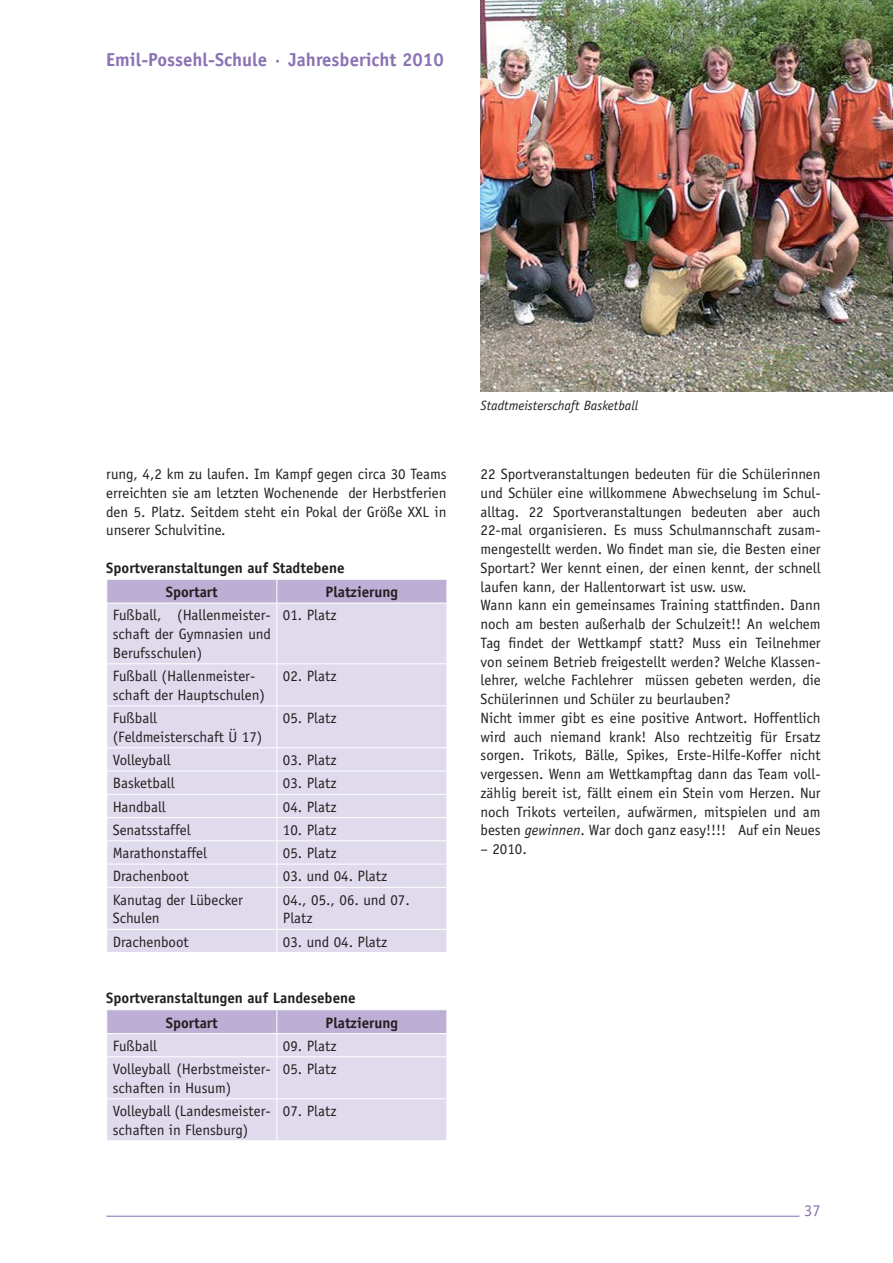
<style>
.page{position:relative;width:893px;height:1263px;background:#fff}
.page>*{position:absolute;margin:0;border:0;box-sizing:border-box;transform-origin:0 0}
.t1{font:700 18.75px "Officina Sans";color:#8a73b4}
.t2{font:16.5px "Officina Sans";color:#8a73b4}
.t3{font:15px/18.8px "Officina Sans";color:#231f20}
.t4{font:700 15px/24.3px "Officina Sans";color:#231f20}
.t5{font:italic 13.5px "Officina Sans";color:#231f20}
.s1{font-style:italic}
</style>
<div class="page">
<hr style="left:106px;top:1216px;width:693px;height:1px;background:#8a73b4">
<div style="left:107px;top:604px;width:339px;height:348px;background:#e0daed"></div>
<svg style="left:107px;top:579px;width:340px;height:24px;background:#bfb2d7"></svg>
<hr style="left:276px;top:603px;width:1px;height:60px;background:#fff">
<hr style="left:106px;top:663px;width:171px;height:1px;background:#fff">
<hr style="left:277px;top:663px;width:170px;height:1px;background:#fff">
<hr style="left:276px;top:664px;width:1px;height:41px;background:#fff">
<hr style="left:106px;top:705px;width:171px;height:1px;background:#fff">
<hr style="left:277px;top:705px;width:170px;height:1px;background:#fff">
<hr style="left:276px;top:706px;width:1px;height:41px;background:#fff">
<hr style="left:106px;top:747px;width:171px;height:1px;background:#fff">
<hr style="left:277px;top:747px;width:170px;height:1px;background:#fff">
<hr style="left:106px;top:771px;width:171px;height:1px;background:#fff">
<hr style="left:277px;top:771px;width:170px;height:1px;background:#fff">
<hr style="left:106px;top:794px;width:171px;height:1px;background:#fff">
<hr style="left:277px;top:794px;width:170px;height:1px;background:#fff">
<hr style="left:106px;top:817px;width:171px;height:1px;background:#fff">
<hr style="left:277px;top:817px;width:170px;height:1px;background:#fff">
<hr style="left:106px;top:840px;width:171px;height:1px;background:#fff">
<hr style="left:277px;top:840px;width:170px;height:1px;background:#fff">
<hr style="left:106px;top:864px;width:171px;height:1px;background:#fff">
<hr style="left:277px;top:864px;width:170px;height:1px;background:#fff">
<svg style="left:276px;top:748px;width:1px;height:139px"></svg>
<svg style="left:446px;top:748px;width:1px;height:139px"></svg>
<hr style="left:106px;top:887px;width:171px;height:1px;background:#fff">
<hr style="left:277px;top:887px;width:170px;height:1px;background:#fff">
<hr style="left:276px;top:888px;width:1px;height:41px;background:#fff">
<hr style="left:106px;top:929px;width:171px;height:1px;background:#fff">
<hr style="left:277px;top:929px;width:170px;height:1px;background:#fff">
<svg style="left:276px;top:930px;width:1px;height:22px"></svg>
<svg style="left:446px;top:930px;width:1px;height:22px"></svg>
<svg style="left:107px;top:1010px;width:340px;height:130px;background:#dad3e9"></svg>
<hr style="left:106px;top:1056px;width:171px;height:1px;background:#fff">
<hr style="left:277px;top:1056px;width:170px;height:1px;background:#fff">
<hr style="left:276px;top:1057px;width:1px;height:41px;background:#fff">
<hr style="left:446px;top:1057px;width:1px;height:41px;background:#fff">
<hr style="left:106px;top:1098px;width:171px;height:1px;background:#fff">
<hr style="left:277px;top:1098px;width:170px;height:1px;background:#fff">
<hr style="left:276px;top:1099px;width:1px;height:41px;background:#fff">
<hr style="left:446px;top:1099px;width:1px;height:41px;background:#fff">
<img style="left:480px;top:0;width:413px;height:391px">
<p class="t1" style="left:106px;top:52px;width:339px">Emil-Possehl-Schule · Jahresbericht 2010</p>
<p class="t3" style="left:106px;top:466px;width:342px;text-align:justify">rung, 4,2 km zu laufen. Im Kampf gegen circa 30 Teams erreichten sie am letzten Wochenende der Herbstferien den 5. Platz. Seitdem steht ein Pokal der Größe XXL in unserer Schulvitine.</p>
<p class="t4" style="left:166px;top:557px;width:180px;text-indent:-60px">Sportveranstaltungen auf Stadtebene<br>Sportart</p>
<p class="t4" style="left:326px;top:581px;width:74px">Platzierung</p>
<p class="t3" style="left:113px;top:607px;width:160px;text-align:justify">Fußball, (Hallenmeister&shy;schaft der Gymnasien und Berufsschulen)</p>
<p class="t3" style="left:283px;top:607px;width:55px">01. Platz</p>
<p class="t3" style="left:113px;top:668px;width:154px">Fußball (Hallenmeister&shy;schaft der Hauptschulen)</p>
<p class="t3" style="left:283px;top:668px;width:55px">02. Platz</p>
<p class="t3" style="left:113px;top:710px;width:151px">Fußball (Feldmeisterschaft Ü 17)</p>
<p class="t3" style="left:283px;top:710px;width:55px">05. Platz</p>
<p class="t3" style="left:113px;top:752px;width:60px">Volleyball</p>
<p class="t3" style="left:283px;top:752px;width:55px">03. Platz</p>
<p class="t3" style="left:113px;top:775px;width:63px">Basketball</p>
<p class="t3" style="left:283px;top:775px;width:55px">03. Platz</p>
<p class="t3" style="left:113px;top:798px;width:55px">Handball</p>
<p class="t3" style="left:283px;top:798px;width:55px">04. Platz</p>
<p class="t3" style="left:113px;top:822px;width:79px">Senatsstaffel</p>
<p class="t3" style="left:283px;top:822px;width:55px">10. Platz</p>
<p class="t3" style="left:113px;top:845px;width:96px">Marathonstaffel</p>
<p class="t3" style="left:283px;top:845px;width:55px">05. Platz</p>
<p class="t3" style="left:113px;top:868px;width:78px">Drachenboot</p>
<p class="t3" style="left:283px;top:868px;width:106px">03. und 04. Platz</p>
<p class="t3" style="left:113px;top:891px;width:132px">Kanutag der Lübecker<br>Schulen</p>
<p class="t3" style="left:283px;top:891px;width:128px">04., 05., 06. und 07.<br>Platz</p>
<p class="t3" style="left:113px;top:933px;width:78px">Drachenboot</p>
<p class="t3" style="left:283px;top:933px;width:106px">03. und 04. Platz</p>
<p class="t4" style="left:166px;top:987px;width:191px;text-indent:-60px">Sportveranstaltungen auf Landesebene<br>Sportart</p>
<p class="t4" style="left:326px;top:1011px;width:74px">Platzierung</p>
<p class="t3" style="left:113px;top:1037px;width:46px">Fußball</p>
<p class="t3" style="left:283px;top:1037px;width:55px">09. Platz</p>
<p class="t3" style="left:113px;top:1061px;width:160px">Volleyball (Herbstmeister&shy;schaften in Husum)</p>
<p class="t3" style="left:283px;top:1061px;width:55px">05. Platz</p>
<p class="t3" style="left:113px;top:1103px;width:160px">Volleyball (Landesmeister&shy;schaften in Flensburg)</p>
<p class="t3" style="left:283px;top:1103px;width:55px">07. Platz</p>
<p class="t5" style="left:480px;top:400px;width:159px">Stadtmeisterschaft Basketball</p>
<p class="t3" style="left:480px;top:466px;width:342px">22 Sportveranstaltungen bedeuten für die Schülerinnen und Schüler eine willkommene Abwechselung im Schul&shy;alltag. 22 Sportveranstaltungen bedeuten aber auch 22-mal organisieren. Es muss Schulmannschaft zusam&shy;mengestellt werden. Wo findet man sie, die Besten einer Sportart? Wer kennt einen, der einen kennt, der schnell laufen kann, der Hallentorwart ist usw. usw.<br>Wann kann ein gemeinsames Training stattfinden. Dann noch am besten außerhalb der Schulzeit!! An welchem Tag findet der Wettkampf statt? Muss ein Teilnehmer von seinem Betrieb freigestellt werden? Welche Klassen&shy;lehrer, welche Fachlehrer müssen gebeten werden, die Schülerinnen und Schüler zu beurlauben?<br>Nicht immer gibt es eine positive Antwort. Hoffentlich wird auch niemand krank! Also rechtzeitig für Ersatz sorgen. Trikots, Bälle, Spikes, Erste-Hilfe-Koffer nicht vergessen. Wenn am Wettkampftag dann das Team voll&shy;zählig bereit ist, fällt einem ein Stein vom Herzen. Nur noch Trikots verteilen, aufwärmen, mitspielen und am besten <span class="s1">gewinnen</span>. War doch ganz easy!!!! Auf ein Neues</p>
<p class="t3" style="left:480px;top:841px;width:48px">– 2010.</p>
<p class="t2" style="left:804px;top:1204px;width:18px">37</p>
</div>
